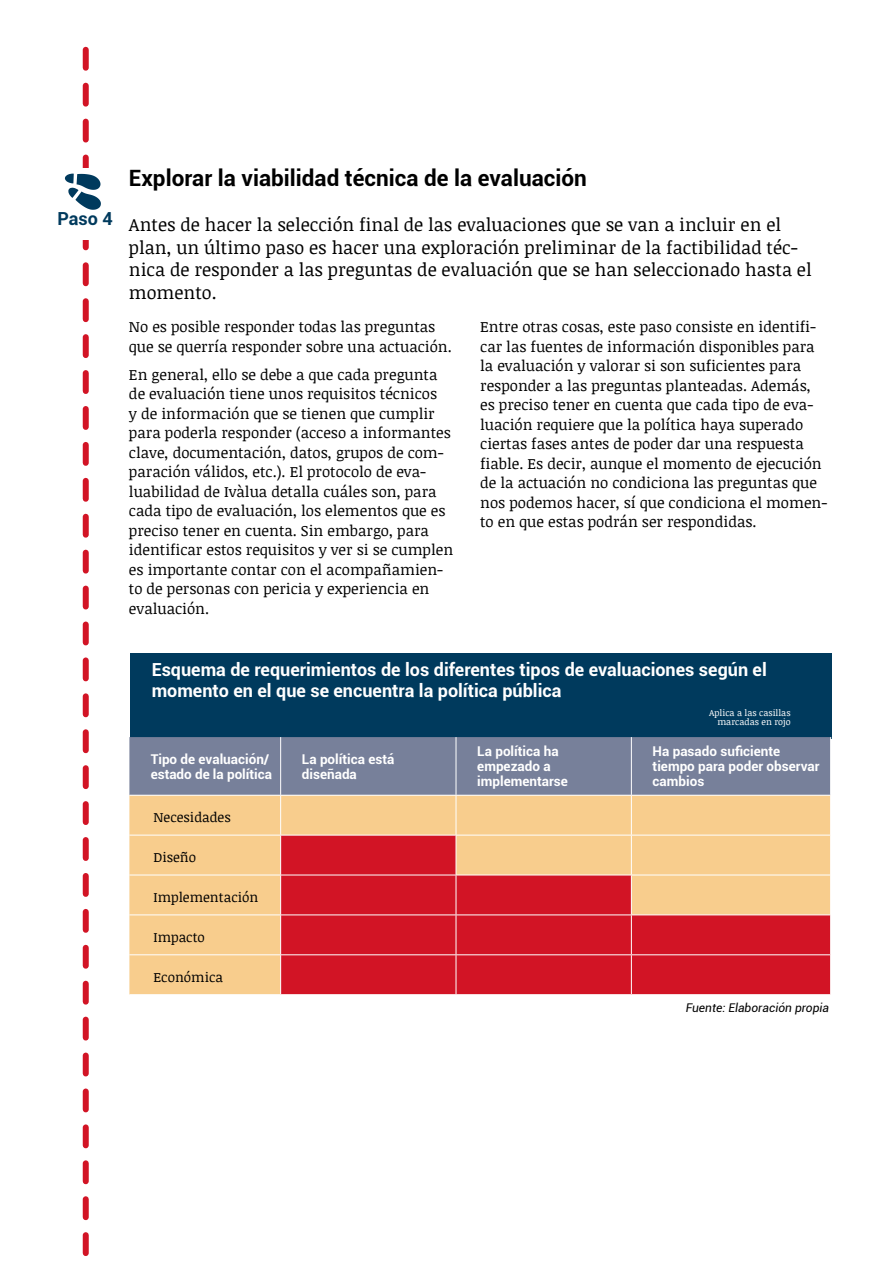
<style>
.page{position:relative;width:893px;height:1263px;background:#fff}
.page>*{position:absolute;margin:0;border:0;box-sizing:border-box;transform-origin:0 0}
.t1{font:700 22.5px "Roboto";color:#000}
.t2{font:18px/22.5px "Noticia Text";color:#000}
.t3{font:700 18px/21px "Roboto";color:#fff}
.t4{font:700 18px "Roboto";color:#003a5d}
.t5{font:15px/19.5px "Noticia Text";color:#000}
.t6{font:700 13.5px/15px "Roboto";color:#fff}
.t7{font:13.5px "Noticia Text";color:#000}
.t8{font:italic 12px "Roboto";color:#000}
.t9{font:9px/9px "Noticia Text";color:#fff;text-align:right}
</style>
<div class="page">
<svg style="left:65px;top:50px;width:36px;height:1206px"></svg>
<div style="left:130px;top:653px;width:701px;height:85px;background:#003a5d"></div>
<div style="left:129px;top:737px;width:701px;height:58px;background:#77809a"></div>
<div style="left:129px;top:796px;width:701px;height:198px;background:#f8cd8d"></div>
<svg style="left:281px;top:836px;width:549px;height:158px;fill:#d21425"></svg>
<hr style="left:280px;top:795px;width:1px;height:40px;background:#fff">
<hr style="left:456px;top:795px;width:1px;height:40px;background:#fff">
<hr style="left:631px;top:795px;width:1px;height:40px;background:#fff">
<hr style="left:280px;top:835px;width:1px;height:40px;background:#fff">
<hr style="left:456px;top:835px;width:1px;height:40px;background:#fff">
<hr style="left:631px;top:835px;width:1px;height:40px;background:#fff">
<hr style="left:280px;top:875px;width:1px;height:39px;background:#fff">
<hr style="left:456px;top:875px;width:1px;height:39px;background:#fff">
<hr style="left:631px;top:875px;width:1px;height:39px;background:#fff">
<hr style="left:280px;top:915px;width:1px;height:39px;background:#fff">
<hr style="left:456px;top:915px;width:1px;height:39px;background:#fff">
<hr style="left:631px;top:915px;width:1px;height:39px;background:#fff">
<hr style="left:280px;top:955px;width:1px;height:39px;background:#fff">
<hr style="left:456px;top:955px;width:1px;height:39px;background:#fff">
<hr style="left:631px;top:955px;width:1px;height:39px;background:#fff">
<hr style="left:129px;top:835px;width:152px;height:1px;background:#fff">
<hr style="left:281px;top:835px;width:175px;height:1px;background:#fff">
<hr style="left:456px;top:835px;width:175px;height:1px;background:#fff">
<hr style="left:631px;top:835px;width:199px;height:1px;background:#fff">
<hr style="left:129px;top:875px;width:152px;height:1px;background:#fff">
<hr style="left:281px;top:875px;width:175px;height:1px;background:#fff">
<hr style="left:456px;top:875px;width:175px;height:1px;background:#fff">
<hr style="left:631px;top:875px;width:199px;height:1px;background:#fff">
<hr style="left:129px;top:914px;width:152px;height:1px;background:#fff">
<hr style="left:281px;top:914px;width:175px;height:1px;background:#fff">
<hr style="left:456px;top:914px;width:175px;height:1px;background:#fff">
<hr style="left:631px;top:914px;width:199px;height:1px;background:#fff">
<hr style="left:129px;top:954px;width:152px;height:1px;background:#fff">
<hr style="left:281px;top:954px;width:175px;height:1px;background:#fff">
<hr style="left:456px;top:954px;width:175px;height:1px;background:#fff">
<hr style="left:631px;top:954px;width:199px;height:1px;background:#fff">
<hr style="left:280px;top:737px;width:1px;height:58px;background:#fff">
<hr style="left:456px;top:737px;width:1px;height:58px;background:#fff">
<hr style="left:631px;top:737px;width:1px;height:58px;background:#fff">
<hr style="left:830px;top:737px;width:1px;height:58px;background:#fff">
<p class="t4" style="left:58px;top:206px;width:57px">Paso 4</p>
<h1 class="t1" style="left:129px;top:162px;width:459px">Explorar la viabilidad técnica de la evaluación</h1>
<p class="t2" style="left:129px;top:213px;width:684px">Antes de hacer la selección final de las evaluaciones que se van a incluir en el plan, un último paso es hacer una exploración preliminar de la factibilidad téc&shy;nica de responder a las preguntas de evaluación que se han seleccionado hasta el momento.</p>
<p class="t5" style="left:129px;top:316px;width:324px">No es posible responder todas las preguntas que se querría responder sobre una actuación.</p>
<p class="t5" style="left:129px;top:364px;width:326px">En general, ello se debe a que cada pregunta de evaluación tiene unos requisitos técnicos<br>y de información que se tienen que cumplir para poderla responder (acceso a informantes clave, documentación, datos, grupos de com&shy;paración válidos, etc.). El protocolo de eva&shy;luabilidad de Ivàlua detalla cuáles son, para cada tipo de evaluación, los elementos que es preciso tener en cuenta. Sin embargo, para identificar estos requisitos y ver si se cumplen es importante contar con el acompañamien&shy;to de personas con pericia y experiencia en evaluación.</p>
<p class="t5" style="left:480px;top:316px;width:349px">Entre otras cosas, este paso consiste en identifi&shy;car las fuentes de información disponibles para la evaluación y valorar si son suficientes para responder a las preguntas planteadas. Además, es preciso tener en cuenta que cada tipo de eva&shy;luación requiere que la política haya superado ciertas fases antes de poder dar una respuesta fiable. Es decir, aunque el momento de ejecución de la actuación no condiciona las preguntas que nos podemos hacer, sí que condiciona el momen&shy;to en que estas podrán ser respondidas.</p>
<p class="t3" style="left:152px;top:658px;width:617px">Esquema de requerimientos de los diferentes tipos de evaluaciones según el momento en el que se encuentra la política pública</p>
<p class="t9" style="left:709px;top:708px;width:83px">Aplica a las casillas marcadas en rojo</p>
<p class="t6" style="left:151px;top:751px;width:123px">Tipo de evaluación/ estado de la política</p>
<p class="t6" style="left:302px;top:751px;width:94px">La política está diseñada</p>
<p class="t6" style="left:477px;top:743px;width:92px">La política ha empezado a implementarse</p>
<p class="t6" style="left:653px;top:743px;width:168px">Ha pasado suficiente tiempo para poder observar cambios</p>
<p class="t7" style="left:153px;top:808px;width:79px">Necesidades</p>
<p class="t7" style="left:153px;top:848px;width:44px">Diseño</p>
<p class="t7" style="left:153px;top:888px;width:106px">Implementación</p>
<p class="t7" style="left:153px;top:928px;width:53px">Impacto</p>
<p class="t7" style="left:153px;top:968px;width:71px">Económica</p>
<p class="t8" style="left:686px;top:999px;width:145px">Fuente: Elaboración propia</p>
</div>
